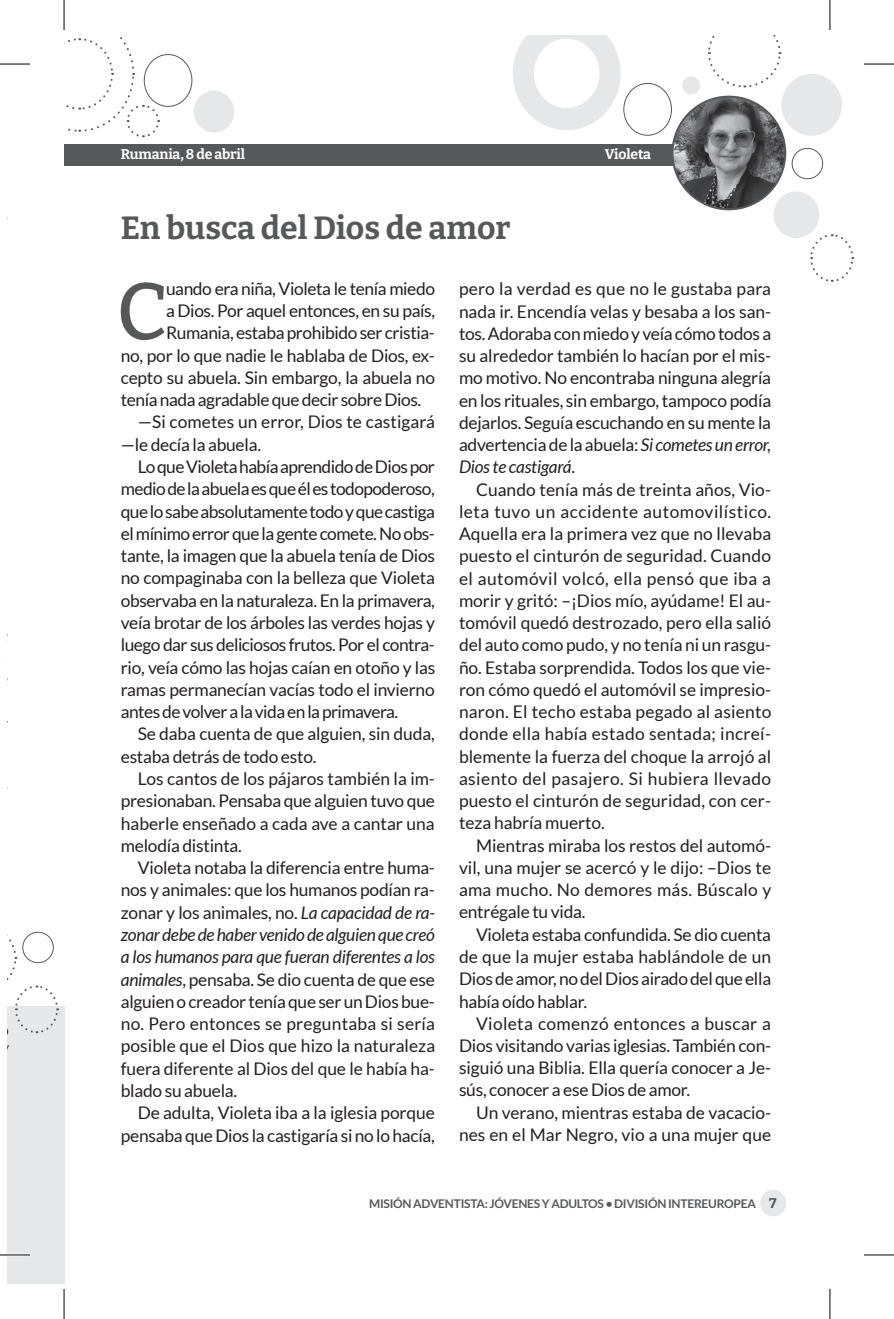
<style>
.page{position:relative;width:894px;height:1319px;background:#fff}
.page>*{position:absolute;margin:0;border:0;box-sizing:border-box;transform-origin:0 0}
.t1{font:500 80.2px "Bitter";color:#57585a}
.t2{font:700 32px "Bitter";color:#57585a}
.t3{font:17.4px/22.2px "Lato";letter-spacing:-.015em;color:#231f20;text-align:justify}
.t4{font:italic 17.4px "Lato";letter-spacing:-.015em;color:#231f20}
.t5{font:17.4px "Lato";letter-spacing:.005em;color:#231f20}
.t6{font:17.4px "Lato";letter-spacing:.01em;color:#231f20}
.t7{font:italic 15px/20px "Lato";color:#231f20}
.t8{font:700 14px "Bitter";letter-spacing:-.01em;color:#fff}
.t9{font:700 12px "Lato";letter-spacing:-.02em;color:#57585a}
.s1{font-style:italic}
.s2{font-family:"Bitter";font-size:14px}
</style>
<div class="page">
<svg style="left:513px;top:36px;width:107px;height:94px"></svg>
<div style="left:194px;top:91px;width:40px;height:42px;background:#e6e7e9;border-radius:50%"></div>
<div style="left:623px;top:83px;width:49px;height:53px;border:1px solid #57585a;border-radius:50%"></div>
<svg style="left:810px;top:234px;width:44px;height:48px"></svg>
<div style="left:791px;top:148px;width:32px;height:31px;border:1px solid #57585a;border-radius:50%"></div>
<svg style="left:708px;top:36px;width:73px;height:52px"></svg>
<div style="left:773px;top:191px;width:46px;height:47px;background:#e6e7e9;border-radius:50%"></div>
<div style="left:781px;top:74px;width:60px;height:62px;background:#e6e7e9;border-radius:50%"></div>
<svg style="left:64px;top:37px;width:96px;height:101px"></svg>
<div style="left:144px;top:54px;width:48px;height:53px;border:1px solid #57585a;border-radius:50%"></div>
<div style="left:682px;top:76px;width:18px;height:19px;background:#e6e7e9;border-radius:50%"></div>
<div style="left:7px;top:1006px;width:58px;height:278px;background:#e6e7e9"></div>
<div style="left:64px;top:144px;width:709px;height:22px;background:#57585a"></div>
<img style="left:672px;top:97px;width:113px;height:112px;border-radius:56px">
<div style="left:671px;top:96px;width:115px;height:114px;border:2px solid #57585a;border-radius:50%"></div>
<svg style="left:7px;top:931px;width:52px;height:103px"></svg>
<div style="left:760px;top:1189px;width:26px;height:27px;background:#e6e7e9;border-radius:50%"></div>
<hr style="left:0;top:1253px;width:30px;height:3px;background:#fff">
<hr style="left:0;top:64px;width:30px;height:1px;background:#000">
<hr style="left:863px;top:64px;width:30px;height:1px;background:#000">
<hr style="left:0;top:1254px;width:30px;height:1px;background:#000">
<hr style="left:863px;top:1254px;width:30px;height:1px;background:#000">
<hr style="left:64px;top:0;width:1px;height:30px;background:#000">
<hr style="left:64px;top:1289px;width:1px;height:30px;background:#000">
<hr style="left:829px;top:0;width:1px;height:30px;background:#000">
<hr style="left:829px;top:1289px;width:1px;height:30px;background:#000">
<p class="t7" style="left:-3px;top:1020px;width:13px">o s/</p>
<p class="t8" style="left:121px;top:145px;width:126px">Rumania, 8 de abril</p>
<p class="t8" style="left:604px;top:145px;width:48px">Violeta</p>
<h2 class="t2" style="left:121px;top:208px;width:391px">En busca del Dios de amor</h2>
<h1 class="t1" style="left:116px;top:260px;width:53px">C</h1>
<p class="t3" style="left:166px;top:278px;width:270px">uando era niña, Violeta le tenía miedo</p>
<p class="t3" style="left:166px;top:300px;width:270px">a Dios. Por aquel entonces, en su país,</p>
<p class="t3" style="left:166px;top:322px;width:270px">Rumania, estaba prohibido ser cristia-</p>
<p class="t3" style="left:121px;top:344px;width:315px">no, por lo que nadie le hablaba de Dios, ex-</p>
<p class="t3" style="left:121px;top:366px;width:316px">cepto su abuela. Sin embargo, la abuela no</p>
<p class="t3" style="left:121px;top:389px;width:302px">tenía nada agradable que decir sobre Dios.</p>
<p class="t5" style="left:138px;top:412px;width:299px">—Si cometes un error, Dios te castigará</p>
<p class="t3" style="left:121px;top:433px;width:142px">—le decía la abuela.</p>
<p class="t3" style="left:138px;top:455px;width:298px">Lo que Violeta había aprendido de Dios por</p>
<p class="t3" style="left:121px;top:478px;width:315px">medio de la abuela es que él es todopoderoso,</p>
<p class="t3" style="left:121px;top:500px;width:315px">que lo sabe absolutamente todo y que castiga</p>
<p class="t3" style="left:121px;top:522px;width:315px">el mínimo error que la gente comete. No obs-</p>
<p class="t3" style="left:121px;top:544px;width:315px">tante, la imagen que la abuela tenía de Dios</p>
<p class="t3" style="left:121px;top:567px;width:316px">no compaginaba con la belleza que Violeta</p>
<p class="t3" style="left:121px;top:589px;width:315px">observaba en la naturaleza. En la primavera,</p>
<p class="t3" style="left:121px;top:611px;width:316px">veía brotar de los árboles las verdes hojas y</p>
<p class="t3" style="left:121px;top:634px;width:315px">luego dar sus deliciosos frutos. Por el contra-</p>
<p class="t3" style="left:121px;top:656px;width:316px">rio, veía cómo las hojas caían en otoño y las</p>
<p class="t3" style="left:121px;top:678px;width:315px">ramas permanecían vacías todo el invierno</p>
<p class="t3" style="left:121px;top:700px;width:279px">antes de volver a la vida en la primavera.</p>
<p class="t3" style="left:138px;top:723px;width:298px">Se daba cuenta de que alguien, sin duda,</p>
<p class="t3" style="left:121px;top:745px;width:197px">estaba detrás de todo esto.</p>
<p class="t3" style="left:138px;top:767px;width:298px">Los cantos de los pájaros también la im-</p>
<p class="t3" style="left:121px;top:790px;width:315px">presionaban. Pensaba que alguien tuvo que</p>
<p class="t3" style="left:121px;top:812px;width:315px">haberle enseñado a cada ave a cantar una</p>
<p class="t3" style="left:121px;top:834px;width:123px">melodía distinta.</p>
<p class="t3" style="left:138px;top:856px;width:298px">Violeta notaba la diferencia entre huma-</p>
<p class="t3" style="left:121px;top:879px;width:315px">nos y animales: que los humanos podían ra-</p>
<p class="t3" style="left:121px;top:901px;width:315px">zonar y los animales, no. <span class="s1">La capacidad de ra-</span></p>
<p class="t4" style="left:121px;top:925px;width:315px">zonar debe de haber venido de alguien que creó</p>
<p class="t4" style="left:121px;top:947px;width:315px">a los humanos para que fueran diferentes a los</p>
<p class="t3" style="left:121px;top:968px;width:315px"><span class="s1">animales</span>, pensaba. Se dio cuenta de que ese</p>
<p class="t3" style="left:121px;top:990px;width:315px">alguien o creador tenía que ser un Dios bue-</p>
<p class="t6" style="left:121px;top:1014px;width:316px">no. Pero entonces se preguntaba si sería</p>
<p class="t5" style="left:121px;top:1036px;width:316px">posible que el Dios que hizo la naturaleza</p>
<p class="t3" style="left:121px;top:1057px;width:315px">fuera diferente al Dios del que le había ha-</p>
<p class="t3" style="left:121px;top:1079px;width:118px">blado su abuela.</p>
<p class="t3" style="left:138px;top:1101px;width:298px">De adulta, Violeta iba a la iglesia porque</p>
<p class="t3" style="left:121px;top:1124px;width:315px">pensaba que Dios la castigaría si no lo hacía,</p>
<p class="t3" style="left:459px;top:278px;width:314px">pero la verdad es que no le gustaba para nada ir. Encendía velas y besaba a los san&shy;tos. Adoraba con miedo y veía cómo todos a su alrededor también lo hacían por el mis&shy;mo motivo. No encontraba ninguna alegría en los rituales, sin embargo, tampoco podía dejarlos. Seguía escuchando en su mente la advertencia de la abuela: <span class="s1">Si cometes un error, Dios te castigará</span>.</p>
<p class="t3" style="left:459px;top:478px;width:314px;text-indent:17px">Cuando tenía más de treinta años, Vio&shy;leta tuvo un accidente automovilístico.<br>Aquella era la primera vez que no llevaba puesto el cinturón de seguridad. Cuando el automóvil volcó, ella pensó que iba a morir y gritó: –¡Dios mío, ayúdame! El au&shy;tomóvil quedó destrozado, pero ella salió del auto como pudo, y no tenía ni un rasgu&shy;ño. Estaba sorprendida. Todos los que vie&shy;ron cómo quedó el automóvil se impresio&shy;naron. El techo estaba pegado al asiento donde ella había estado sentada; increí&shy;blemente la fuerza del choque la arrojó al asiento del pasajero. Si hubiera llevado puesto el cinturón de seguridad, con cer&shy;teza habría muerto.</p>
<p class="t3" style="left:459px;top:834px;width:314px;text-indent:17px">Mientras miraba los restos del automó&shy;vil, una mujer se acercó y le dijo: –Dios te ama mucho. No demores más. Búscalo y entrégale tu vida.</p>
<p class="t3" style="left:459px;top:923px;width:314px;text-indent:17px">Violeta estaba confundida. Se dio cuenta de que la mujer estaba hablándole de un Dios de amor, no del Dios airado del que ella había oído hablar.</p>
<p class="t3" style="left:459px;top:1012px;width:314px;text-indent:17px">Violeta comenzó entonces a buscar a Dios visitando varias iglesias. También con&shy;siguió una Biblia. Ella quería conocer a Je&shy;sús, conocer a ese Dios de amor.</p>
<p class="t3" style="left:459px;top:1101px;width:314px;text-align:right">Un verano, mientras estaba de vacacio&shy;nes en el Mar Negro, vio a una mujer que</p>
<p class="t9" style="left:369px;top:1196px;width:409px">MISIÓN ADVENTISTA: JÓVENES Y ADULTOS • DIVISIÓN INTEREUROPEA <span class="s2">7</span></p>
</div>
